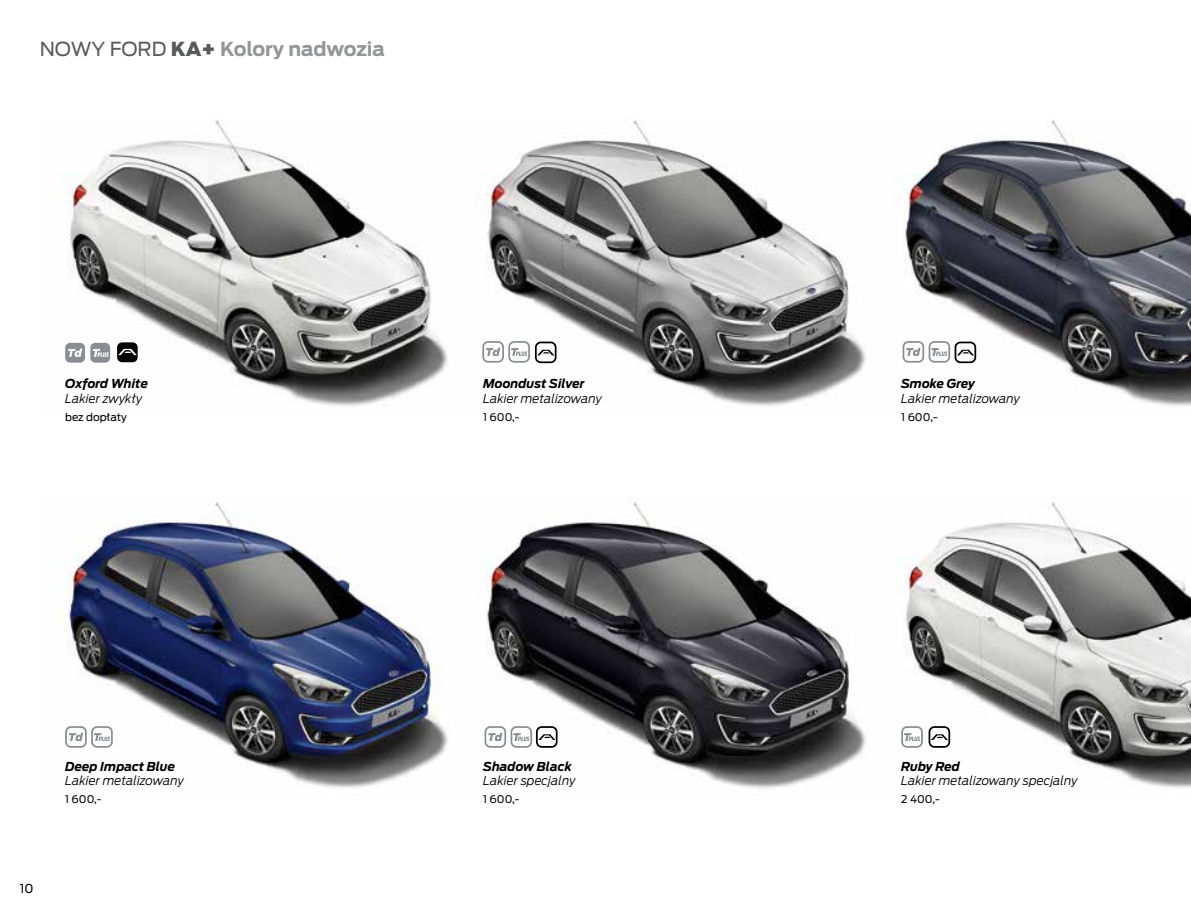
<style>
.page{position:relative;width:1191px;height:918px;background:#fff}
.page>*{position:absolute;margin:0;border:0;box-sizing:border-box;transform-origin:0 0}
.t1{font:700 19.25px "Ford Antenna";color:#939598}
.t2{font:italic 300 12.25px "Ford Antenna";color:#000}
.t3{font:italic 700 12.25px "Ford Antenna";color:#000}
.t4{font:12.25px "Ford Antenna";color:#000}
.t5{font:10.5px "Ford Antenna";color:#000}
.s1{font-weight:400;color:#58595b}
.s2{font-weight:900;color:#58595b}
</style>
<div class="page">
<img style="left:65px;top:120px;width:383px;height:286px">
<div style="left:65px;top:343px;width:20px;height:20px;background:#8a8e94;border-radius:5px"></div>
<svg style="left:68px;top:348px;width:14px;height:9px"></svg>
<div style="left:90px;top:343px;width:20px;height:20px;background:#8a8e94;border-radius:5px"></div>
<svg style="left:93px;top:349px;width:16px;height:8px"></svg>
<img style="left:57px;top:502px;width:391px;height:286px">
<svg style="left:65px;top:726px;width:48px;height:22px"></svg>
<img style="left:485px;top:120px;width:381px;height:286px">
<img style="left:485px;top:499px;width:381px;height:290px">
<svg style="left:482px;top:341px;width:74px;height:22px"></svg>
<img style="left:903px;top:120px;width:288px;height:286px">
<img style="left:903px;top:502px;width:288px;height:286px">
<svg style="left:901px;top:726px;width:21px;height:22px"></svg>
<svg style="left:902px;top:341px;width:74px;height:22px"></svg>
<svg style="left:928px;top:726px;width:22px;height:22px"></svg>
<div style="left:117px;top:342px;width:21px;height:20px;background:#000;border-radius:5px"></div>
<svg style="left:118px;top:349px;width:19px;height:6px"></svg>
<svg style="left:484px;top:726px;width:73px;height:22px"></svg>
<h1 class="t1" style="left:40px;top:32px;width:347px"><span class="s1">NOWY FORD</span> <span class="s2">KA+</span> Kolory nadwozia</h1>
<p class="t3" style="left:65px;top:373px;width:84px">Oxford White</p>
<p class="t2" style="left:65px;top:388px;width:79px">Lakier zwykły</p>
<p class="t5" style="left:65px;top:408px;width:63px">bez dopłaty</p>
<p class="t3" style="left:483px;top:373px;width:103px">Moondust Silver</p>
<p class="t2" style="left:483px;top:388px;width:120px">Lakier metalizowany</p>
<p class="t5" style="left:483px;top:408px;width:38px">1 600,-</p>
<p class="t4" style="left:20px;top:878px;width:15px">10</p>
<p class="t3" style="left:65px;top:755px;width:111px">Deep Impact Blue</p>
<p class="t2" style="left:65px;top:770px;width:120px">Lakier metalizowany</p>
<p class="t5" style="left:65px;top:790px;width:38px">1 600,-</p>
<p class="t3" style="left:483px;top:755px;width:90px">Shadow Black</p>
<p class="t2" style="left:483px;top:770px;width:94px">Lakier specjalny</p>
<p class="t5" style="left:483px;top:790px;width:38px">1 600,-</p>
<p class="t3" style="left:901px;top:373px;width:75px">Smoke Grey</p>
<p class="t2" style="left:901px;top:388px;width:120px">Lakier metalizowany</p>
<p class="t5" style="left:901px;top:408px;width:38px">1 600,-</p>
<p class="t3" style="left:901px;top:755px;width:60px">Ruby Red</p>
<p class="t2" style="left:901px;top:770px;width:178px">Lakier metalizowany specjalny</p>
<p class="t5" style="left:901px;top:790px;width:40px">2 400,-</p>
</div>
